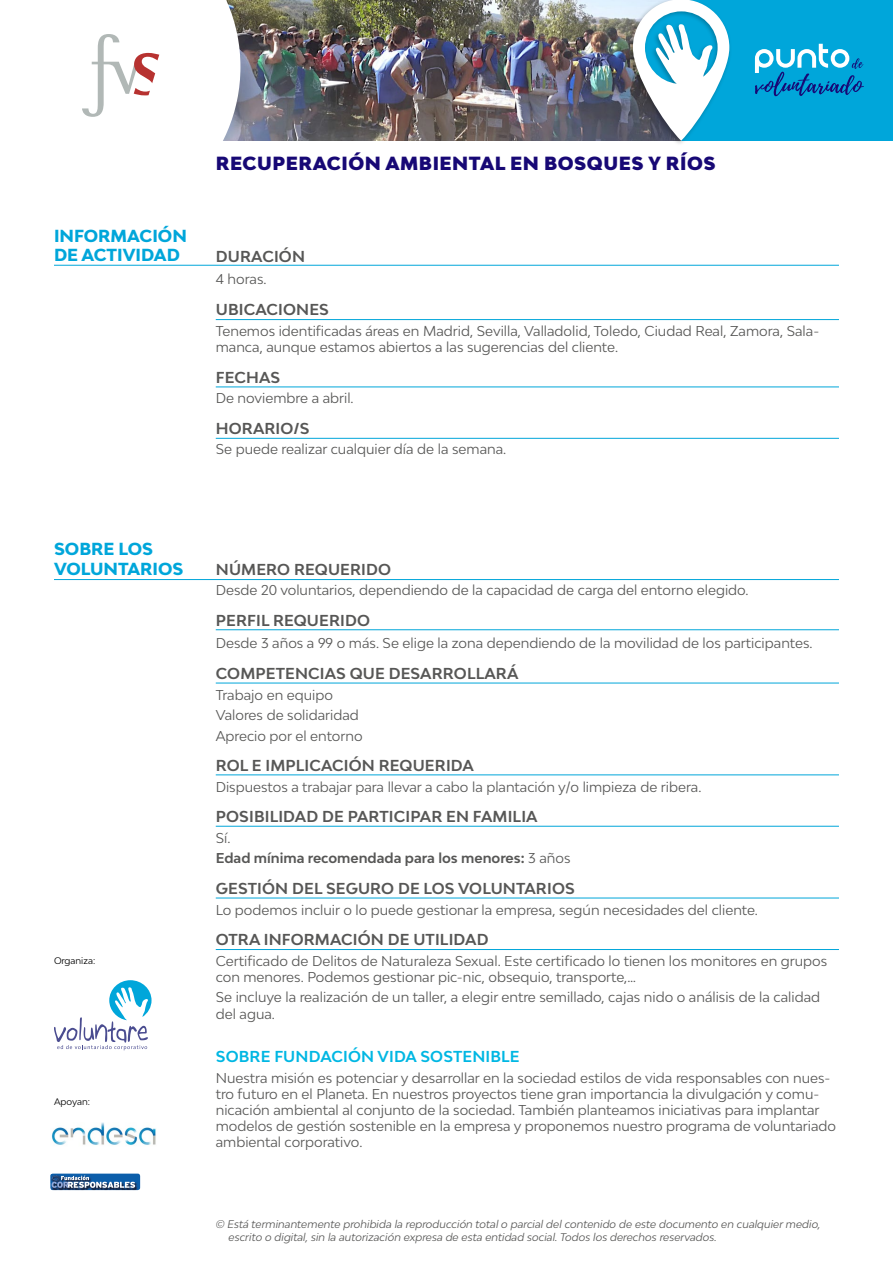
<style>
.page{position:relative;width:893px;height:1263px;background:#fff}
.page>*{position:absolute;margin:0;border:0;box-sizing:border-box;transform-origin:0 0}
.t1{font:900 18px "Bw Modelica";letter-spacing:.03em;color:#170875}
.t2{font:800 16.5px/19.8px "Bw Modelica";color:#00a6da}
.t3{font:700 15px "Bw Modelica";letter-spacing:.01em;color:#575756}
.t4{font:700 15px "Bw Modelica";letter-spacing:.01em;color:#00b7e3}
.t5{font:13.5px/16.2px "Bw Modelica";color:#575756}
.t6{font:700 13.5px/20.4px "Bw Modelica";color:#575756}
.t7{font:italic 10.5px/12.6px "Bw Modelica";color:#575756}
.t8{font:9px "Bw Modelica";color:#000}
.s1{font-weight:400}
</style>
<div class="page">
<svg style="left:54px;top:980px;width:98px;height:70px"></svg>
<div style="left:50px;top:1173px;width:90px;height:17px;background:#0c5eaa;border-radius:2px"></div>
<img style="left:52px;top:1182px;width:86px;height:9px">
<svg style="left:51px;top:1175px;width:84px;height:13px"></svg>
<img style="left:51px;top:1123px;width:105px;height:22px">
<img style="left:240px;top:0;width:386px;height:140px">
<div style="left:681px;top:0;width:212px;height:140px;background:#00a6da"></div>
<svg style="left:755px;top:44px;width:109px;height:53px"></svg>
<div style="left:626px;top:0;width:106px;height:147px;background:#000;opacity:.26"></div>
<svg style="left:633px;top:0;width:96px;height:141px"></svg>
<svg style="left:159px;top:0;width:81px;height:141px"></svg>
<hr style="left:54px;top:579px;width:785px;height:1px;background:#00a6da">
<hr style="left:54px;top:265px;width:785px;height:1px;background:#00a6da">
<hr style="left:216px;top:683px;width:623px;height:1px;background:#00a6da">
<hr style="left:216px;top:629px;width:623px;height:1px;background:#00a6da">
<hr style="left:216px;top:319px;width:623px;height:1px;background:#00a6da">
<hr style="left:216px;top:387px;width:623px;height:1px;background:#00a6da">
<hr style="left:216px;top:438px;width:623px;height:1px;background:#00a6da">
<hr style="left:216px;top:774px;width:623px;height:1px;background:#00a6da">
<hr style="left:216px;top:826px;width:623px;height:1px;background:#00a6da">
<hr style="left:216px;top:898px;width:623px;height:1px;background:#00a6da">
<hr style="left:216px;top:949px;width:623px;height:1px;background:#00a6da">
<svg style="left:82px;top:34px;width:77px;height:83px"></svg>
<p class="t2" style="left:54px;top:225px;width:134px">INFORMACIÓN<br>DE ACTIVIDAD</p>
<h1 class="t1" style="left:216px;top:152px;width:501px">RECUPERACIÓN AMBIENTAL EN BOSQUES Y RÍOS</h1>
<p class="t3" style="left:216px;top:247px;width:91px">DURACIÓN</p>
<p class="t5" style="left:216px;top:271px;width:52px">4 horas.</p>
<p class="t3" style="left:216px;top:300px;width:115px">UBICACIONES</p>
<p class="t5" style="left:216px;top:322px;width:605px">Tenemos identificadas áreas en Madrid, Sevilla, Valladolid, Toledo, Ciudad Real, Zamora, Sala&shy;manca, aunque estamos abiertos a las sugerencias del cliente.</p>
<p class="t3" style="left:216px;top:367px;width:66px">FECHAS</p>
<p class="t5" style="left:216px;top:390px;width:139px">De noviembre a abril.</p>
<p class="t3" style="left:216px;top:418px;width:95px">HORARIO/S</p>
<p class="t5" style="left:216px;top:441px;width:292px">Se puede realizar cualquier día de la semana.</p>
<p class="t2" style="left:54px;top:539px;width:131px">SOBRE LOS<br>VOLUNTARIOS</p>
<p class="t8" style="left:54px;top:955px;width:43px">Organiza:</p>
<p class="t8" style="left:54px;top:1096px;width:38px">Apoyan:</p>
<p class="t3" style="left:216px;top:560px;width:177px">NÚMERO REQUERIDO</p>
<p class="t5" style="left:216px;top:582px;width:534px">Desde 20 voluntarios, dependiendo de la capacidad de carga del entorno elegido.</p>
<p class="t3" style="left:216px;top:611px;width:156px">PERFIL REQUERIDO</p>
<p class="t5" style="left:216px;top:635px;width:598px">Desde 3 años a 99 o más. Se elige la zona dependiendo de la movilidad de los participantes.</p>
<p class="t3" style="left:216px;top:664px;width:304px">COMPETENCIAS QUE DESARROLLARÁ</p>
<p class="t5" style="left:216px;top:684px;width:148px;line-height:20.4px">Trabajo en equipo<br>Valores de solidaridad<br>Aprecio por el entorno</p>
<p class="t3" style="left:216px;top:756px;width:260px">ROL E IMPLICACIÓN REQUERIDA</p>
<p class="t5" style="left:216px;top:778px;width:487px">Dispuestos a trabajar para llevar a cabo la plantación y/o limpieza de ribera.</p>
<p class="t3" style="left:216px;top:807px;width:323px">POSIBILIDAD DE PARTICIPAR EN FAMILIA</p>
<p class="t6" style="left:216px;top:827px;width:356px"><span class="s1">Sí.<br></span>Edad mínima recomendada para los menores: <span class="s1">3 años</span></p>
<p class="t3" style="left:216px;top:879px;width:360px">GESTIÓN DEL SEGURO DE LOS VOLUNTARIOS</p>
<p class="t5" style="left:216px;top:901px;width:544px">Lo podemos incluir o lo puede gestionar la empresa, según necesidades del cliente.</p>
<p class="t3" style="left:216px;top:930px;width:274px">OTRA INFORMACIÓN DE UTILIDAD</p>
<p class="t5" style="left:216px;top:952px;width:613px">Certificado de Delitos de Naturaleza Sexual. Este certificado lo tienen los monitores en grupos con menores. Podemos gestionar pic-nic, obsequio, transporte,…</p>
<p class="t5" style="left:216px;top:989px;width:606px">Se incluye la realización de un taller, a elegir entre semillado, cajas nido o análisis de la calidad del agua.</p>
<p class="t4" style="left:216px;top:1047px;width:305px">SOBRE FUNDACIÓN VIDA SOSTENIBLE</p>
<p class="t5" style="left:216px;top:1069px;width:622px">Nuestra misión es potenciar y desarrollar en la sociedad estilos de vida responsables con nues&shy;tro futuro en el Planeta. En nuestros proyectos tiene gran importancia la divulgación y comu&shy;nicación ambiental al conjunto de la sociedad. También planteamos iniciativas para implantar modelos de gestión sostenible en la empresa y proponemos nuestro programa de voluntariado ambiental corporativo.</p>
<p class="t7" style="left:229px;top:1218px;width:594px;text-indent:-13px">© Está terminantemente prohibida la reproducción total o parcial del contenido de este documento en cualquier medio, escrito o digital, sin la autorización expresa de esta entidad social. Todos los derechos reservados.</p>
</div>
